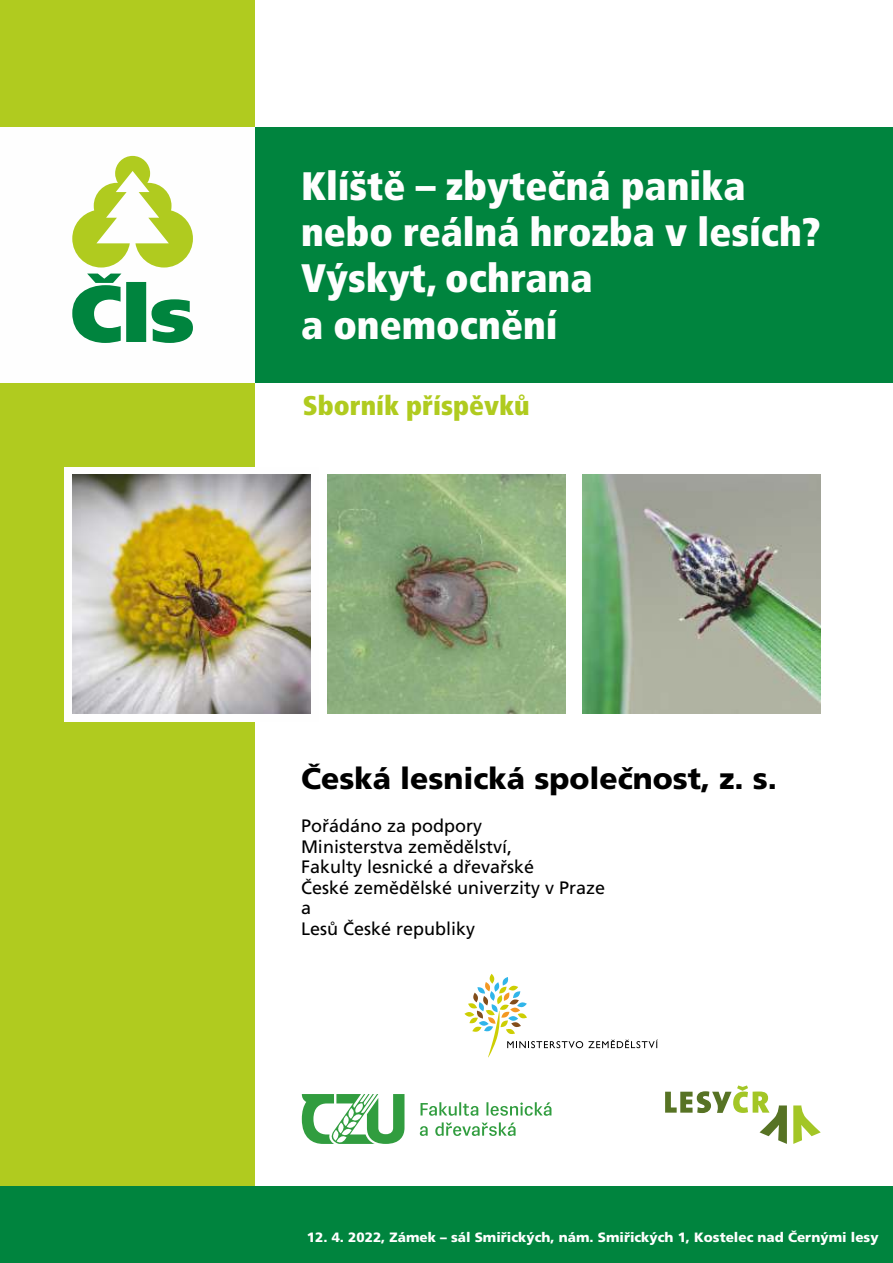
<style>
.page{position:relative;width:893px;height:1263px;background:#fff}
.page>*{position:absolute;margin:0;border:0;box-sizing:border-box;transform-origin:0 0}
.t1{font:900 condensed 39.75px/46.3px "Frutiger CE";color:#fefefe}
.t2{font:900 30px "Frutiger CE";color:#000}
.t3{font:900 condensed 27px "Frutiger CE";color:#b0cb1f}
.t4{font:18px/20.5px "Frutiger CE";color:#000}
.t5{font:900 13.5px "Frutiger CE";color:#fefefe}
</style>
<div class="page">
<div style="left:0;top:0;width:255px;height:1263px;background:#b0cb1f"></div>
<div style="left:0;top:128px;width:893px;height:255px;background:#00843e"></div>
<div style="left:0;top:128px;width:255px;height:255px;background:#fefefe"></div>
<div style="left:0;top:1186px;width:893px;height:77px;background:#00843e"></div>
<div style="left:64px;top:467px;width:255px;height:254px;background:#fefefe"></div>
<svg style="left:72px;top:156px;width:121px;height:111px"></svg>
<svg style="left:72px;top:274px;width:121px;height:69px"></svg>
<svg style="left:464px;top:1012px;width:10px;height:5px"></svg>
<svg style="left:468px;top:977px;width:190px;height:80px"></svg>
<svg style="left:302px;top:1094px;width:249px;height:50px"></svg>
<svg style="left:793px;top:1105px;width:28px;height:39px"></svg>
<svg style="left:665px;top:1085px;width:122px;height:59px"></svg>
<img style="left:72px;top:475px;width:238px;height:238px">
<img style="left:327px;top:475px;width:239px;height:238px">
<img style="left:582px;top:475px;width:239px;height:238px">
<h1 class="t1" style="left:301px;top:167px;width:521px">Klíštì – zbyteèná panika nebo reálná hrozba v lesích?<br>Výskyt, ochrana<br>a onemocnìní</h1>
<h3 class="t3" style="left:303px;top:395px;width:228px">Sborník pøíspìvkù</h3>
<h2 class="t2" style="left:301px;top:766px;width:478px">Èeská lesnická spoleènost, z. s.</h2>
<p class="t4" style="left:301px;top:817px;width:306px">Poøádáno za podpory<br>Ministerstva zemìdìlství,<br>Fakulty lesnické a døevaøské<br>Èeské zemìdìlské univerzity v Praze a<br>Lesù Èeské republiky</p>
<p class="t5" style="left:307px;top:1231px;width:573px">12. 4. 2022, Zámek – sál Smiøických, nám. Smiøických 1, Kostelec nad Èernými lesy</p>
</div>
